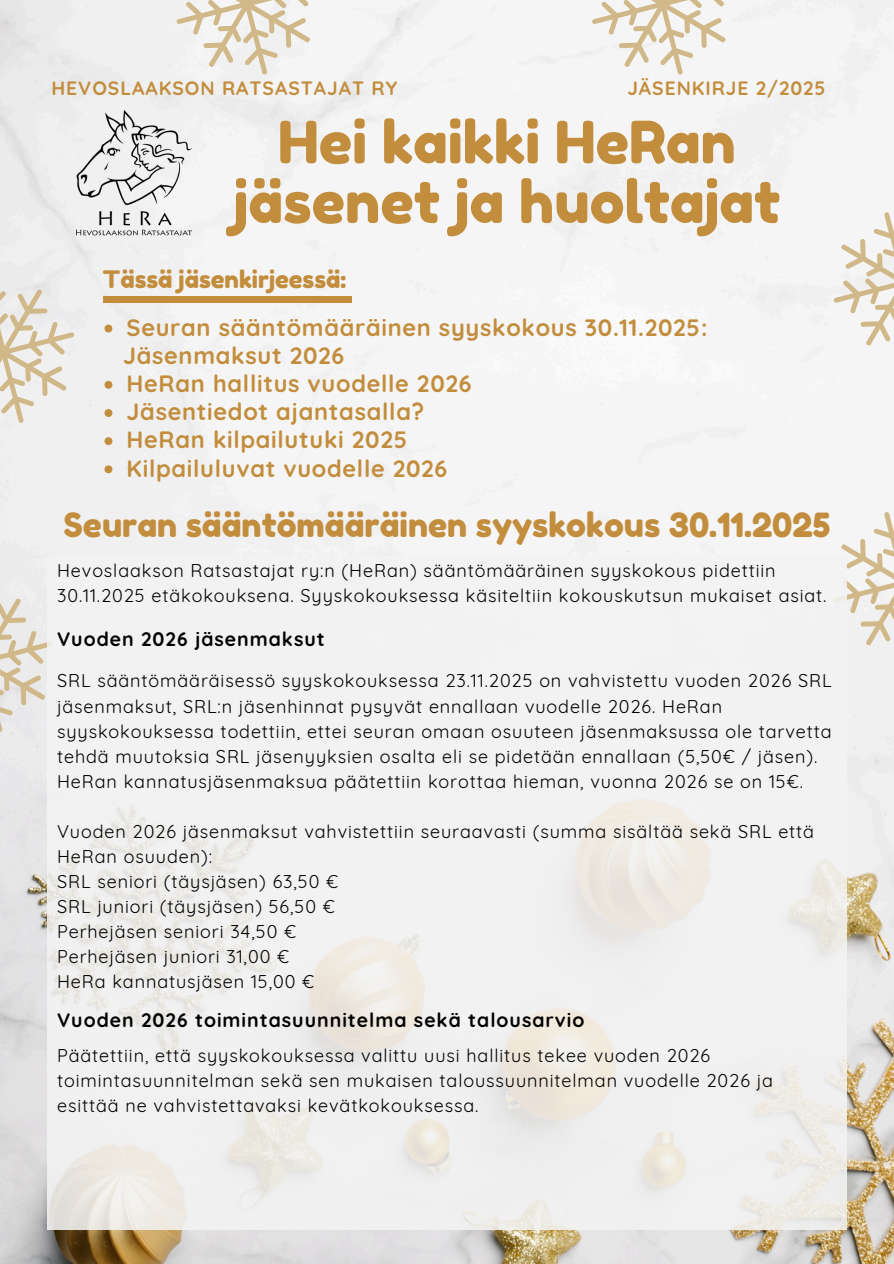
<style>
.page{position:relative;width:894px;height:1264px;background:#fff}
.page>*{position:absolute;margin:0;border:0;box-sizing:border-box;transform-origin:0 0}
.t1{font:58.35px/59.7px "Fredoka One";color:#c28d3c;text-align:center}
.t2{font:33.15px "Fredoka One";color:#c28d3c}
.t3{font:24px "Fredoka One";color:#c28d3c}
.t4{font:700 23.55px/28.2px "Quicksand";letter-spacing:.03em;color:#c28d3c}
.t5{font:700 19.5px "Quicksand";letter-spacing:.05em;color:#000}
.t6{font:700 19.35px "Quicksand";letter-spacing:.05em;color:#c28d3c}
.t7{font:18px/25px "Quicksand";letter-spacing:.05em;color:#000}
</style>
<div class="page">
<img style="left:0;top:0;width:893px;height:1263px">
<svg style="left:147px;top:0;width:199px;height:103px"></svg>
<svg style="left:563px;top:0;width:198px;height:103px"></svg>
<svg style="left:804px;top:183px;width:89px;height:199px"></svg>
<svg style="left:804px;top:483px;width:89px;height:199px"></svg>
<svg style="left:0;top:562px;width:47px;height:198px;background:#e6e2db"></svg>
<svg style="left:0;top:253px;width:112px;height:198px"></svg>
<svg style="left:104px;top:465px;width:8px;height:8px"></svg>
<div style="left:103px;top:295px;width:248px;height:7px;background:#c28d3c"></div>
<div style="left:47px;top:556px;width:799px;height:673px;background:#f3f3f3"></div>
<img style="left:57px;top:97px;width:152px;height:152px">
<p class="t6" style="left:51px;top:76px;width:347px">HEVOSLAAKSON RATSASTAJAT RY</p>
<p class="t6" style="left:627px;top:76px;width:200px">JÄSENKIRJE 2/2025</p>
<h1 class="t1" style="left:233px;top:112px;width:548px">Hei kaikki HeRan jäsenet ja huoltajat</h1>
<h3 class="t3" style="left:103px;top:265px;width:245px">Tässä jäsenkirjeessä:</h3>
<h3 class="t4" style="left:123px;top:313px;width:585px">Seuran sääntömääräinen syyskokous 30.11.2025:<br>Jäsenmaksut 2026<br>HeRan hallitus vuodelle 2026<br>Jäsentiedot ajantasalla?<br>HeRan kilpailutuki 2025<br>Kilpailuluvat vuodelle 2026</h3>
<h2 class="t2" style="left:64px;top:505px;width:768px">Seuran sääntömääräinen syyskokous 30.11.2025</h2>
<p class="t7" style="left:57px;top:558px;width:770px">Hevoslaakson Ratsastajat ry:n (HeRan) sääntömääräinen syyskokous pidettiin<br>30.11.2025 etäkokouksena. Syyskokouksessa käsiteltiin kokouskutsun mukaiset asiat.</p>
<p class="t5" style="left:57px;top:626px;width:269px">Vuoden 2026 jäsenmaksut</p>
<p class="t7" style="left:57px;top:668px;width:776px">SRL sääntömääräisessö syyskokouksessa 23.11.2025 on vahvistettu vuoden 2026 SRL jäsenmaksut, SRL:n jäsenhinnat pysyvät ennallaan vuodelle 2026. HeRan syyskokouksessa todettiin, ettei seuran omaan osuuteen jäsenmaksussa ole tarvetta tehdä muutoksia SRL jäsenyyksien osalta eli se pidetään ennallaan (5,50€ / jäsen).<br>HeRan kannatusjäsenmaksua päätettiin korottaa hieman, vuonna 2026 se on 15€.</p>
<p class="t7" style="left:57px;top:818px;width:758px">Vuoden 2026 jäsenmaksut vahvistettiin seuraavasti (summa sisältää sekä SRL että HeRan osuuden):<br>SRL seniori (täysjäsen) 63,50 €<br>SRL juniori (täysjäsen) 56,50 €<br>Perhejäsen seniori 34,50 €<br>Perhejäsen juniori 31,00 €<br>HeRa kannatusjäsen 15,00 €</p>
<p class="t5" style="left:57px;top:1007px;width:528px">Vuoden 2026 toimintasuunnitelma sekä talousarvio</p>
<p class="t7" style="left:57px;top:1042px;width:717px">Päätettiin, että syyskokouksessa valittu uusi hallitus tekee vuoden 2026 toimintasuunnitelman sekä sen mukaisen taloussuunnitelman vuodelle 2026 ja esittää ne vahvistettavaksi kevätkokouksessa.</p>
</div>
